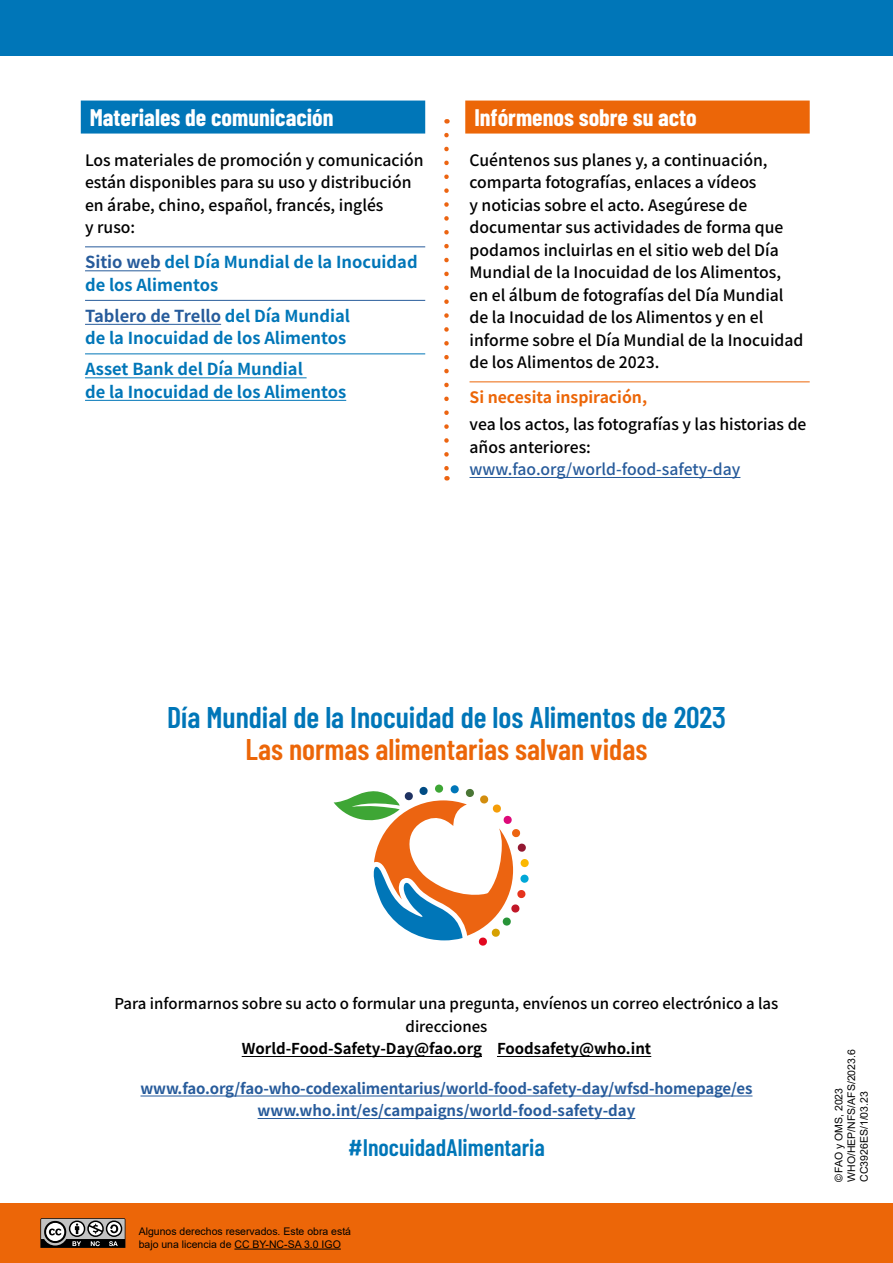
<style>
.page{position:relative;width:893px;height:1263px;background:#fff}
.page>*{position:absolute;margin:0;border:0;box-sizing:border-box;transform-origin:0 0}
.t1{font:600 30px "Barlow Condensed";color:#0076b8}
.t2{font:600 30px "Barlow Condensed";color:#ec6608}
.t3{font:700 24px "Barlow Condensed";color:#fff}
.t4{font:600 24px "Barlow Condensed";color:#0076b8}
.t5{font:700 16.5px/22.5px "Noto Sans CJ Ksc";color:#0076b8}
.t6{font:500 15.75px/22.5px "Noto Sans CJ Ksc";color:#000}
.t7{font:700 15.75px "Noto Sans CJ Ksc";color:#ec6608}
.t8{font:700 15px "Noto Sans CJ Ksc";letter-spacing:-.01em;color:#275b9b}
.t9{font:500 15px/22.5px "Noto Sans CJ Ksc";color:#000;text-align:center}
.t10{font:700 15px "Noto Sans CJ Ksc";color:#000}
.copyright_job_number{font:10.5px/12.6px "Arial";color:#000}
.s1{color:#275b9b}
</style>
<div class="page">
<div style="left:0;top:0;width:893px;height:55px;background:#0076b8"></div>
<div style="left:0;top:1203px;width:893px;height:60px;background:#ec6608"></div>
<hr style="left:242px;top:1056px;width:240px;height:1px;background:#000">
<hr style="left:497px;top:1056px;width:154px;height:1px;background:#000">
<hr style="left:140px;top:1095px;width:612px;height:1px;background:#275b9b">
<hr style="left:258px;top:1118px;width:377px;height:1px;background:#275b9b">
<svg style="left:520px;top:874px;width:9px;height:9px"></svg>
<svg style="left:520px;top:859px;width:9px;height:8px"></svg>
<svg style="left:334px;top:786px;width:192px;height:160px"></svg>
<div style="left:81px;top:101px;width:344px;height:33px;background:#0076b8"></div>
<hr style="left:85px;top:247px;width:340px;height:1px;background:#275b9b">
<hr style="left:85px;top:270px;width:76px;height:1px;background:#275b9b">
<hr style="left:85px;top:300px;width:340px;height:1px;background:#275b9b">
<hr style="left:85px;top:324px;width:136px;height:1px;background:#275b9b">
<hr style="left:85px;top:354px;width:340px;height:1px;background:#0076b8">
<hr style="left:85px;top:377px;width:222px;height:1px;background:#0076b8">
<hr style="left:85px;top:400px;width:261px;height:1px;background:#0076b8">
<div style="left:465px;top:101px;width:345px;height:33px;background:#ec6608"></div>
<hr style="left:469px;top:382px;width:341px;height:1px;background:#ec6608">
<hr style="left:469px;top:477px;width:271px;height:1px;background:#275b9b">
<svg style="left:444px;top:135px;width:5px;height:345px"></svg>
<svg style="left:40px;top:1218px;width:85px;height:30px;background:#787776"></svg>
<hr style="left:234px;top:1249px;width:107px;height:1px;background:#000">
<p class="t3" style="left:90px;top:103px;width:245px">Materiales de comunicación</p>
<p class="t6" style="left:85px;top:149px;width:340px">Los materiales de promoción y comunicación están disponibles para su uso y distribución en árabe, chino, español, francés, inglés<br>y ruso:</p>
<p class="t5" style="left:85px;top:251px;width:334px"><span class="s1">Sitio web</span> del Día Mundial de la Inocuidad de los Alimentos</p>
<p class="t5" style="left:85px;top:305px;width:267px"><span class="s1">Tablero de Trello</span> del Día Mundial de la Inocuidad de los Alimentos</p>
<p class="t5" style="left:85px;top:358px;width:263px">Asset Bank del Día Mundial<br>de la Inocuidad de los Alimentos</p>
<p class="t3" style="left:474px;top:103px;width:224px">Infórmenos sobre su acto</p>
<p class="t6" style="left:469px;top:149px;width:335px">Cuéntenos sus planes y, a continuación, comparta fotografías, enlaces a vídeos<br>y noticias sobre el acto. Asegúrese de documentar sus actividades de forma que podamos incluirlas en el sitio web del Día Mundial de la Inocuidad de los Alimentos, en el álbum de fotografías del Día Mundial de la Inocuidad de los Alimentos y en el informe sobre el Día Mundial de la Inocuidad de los Alimentos de 2023.</p>
<p class="t7" style="left:469px;top:389px;width:179px">Si necesita inspiración,</p>
<p class="t6" style="left:469px;top:413px;width:338px">vea los actos, las fotografías y las historias de años anteriores: <span class="s1">www.fao.org/world-food-safety-day</span></p>
<p class="t1" style="left:167px;top:698px;width:560px">Día Mundial de la Inocuidad de los Alimentos de 2023</p>
<p class="t2" style="left:246px;top:730px;width:403px">Las normas alimentarias salvan vidas</p>
<p class="t9" style="left:115px;top:993px;width:665px">Para informarnos sobre su acto o formular una pregunta, envíenos un correo electrónico a las direcciones</p>
<p class="t10" style="left:242px;top:1040px;width:411px">World-Food-Safety-Day@fao.org Foodsafety@who.int</p>
<p class="t8" style="left:140px;top:1080px;width:613px">www.fao.org/fao-who-codexalimentarius/world-food-safety-day/wfsd-homepage/es</p>
<p class="t8" style="left:258px;top:1102px;width:379px">www.who.int/es/campaigns/world-food-safety-day</p>
<p class="t4" style="left:348px;top:1133px;width:198px">#InocuidadAlimentaria</p>
<p class="copyright_job_number" style="left:139px;top:1225px;width:214px">Algunos derechos reservados. Este obra está bajo una licencia de CC BY-NC-SA 3.0 IGO</p>
<p class="copyright_job_number" style="left:845px;top:1182px;width:134px;rotate:-90deg">WHO/HEP/NFS/AFS/2023.6</p>
<p class="copyright_job_number" style="left:832px;top:1182px;width:95px;rotate:-90deg">© FAO y OMS, 2023</p>
<p class="copyright_job_number" style="left:858px;top:1182px;width:92px;rotate:-90deg">CC3926ES/1/03.23</p>
</div>
